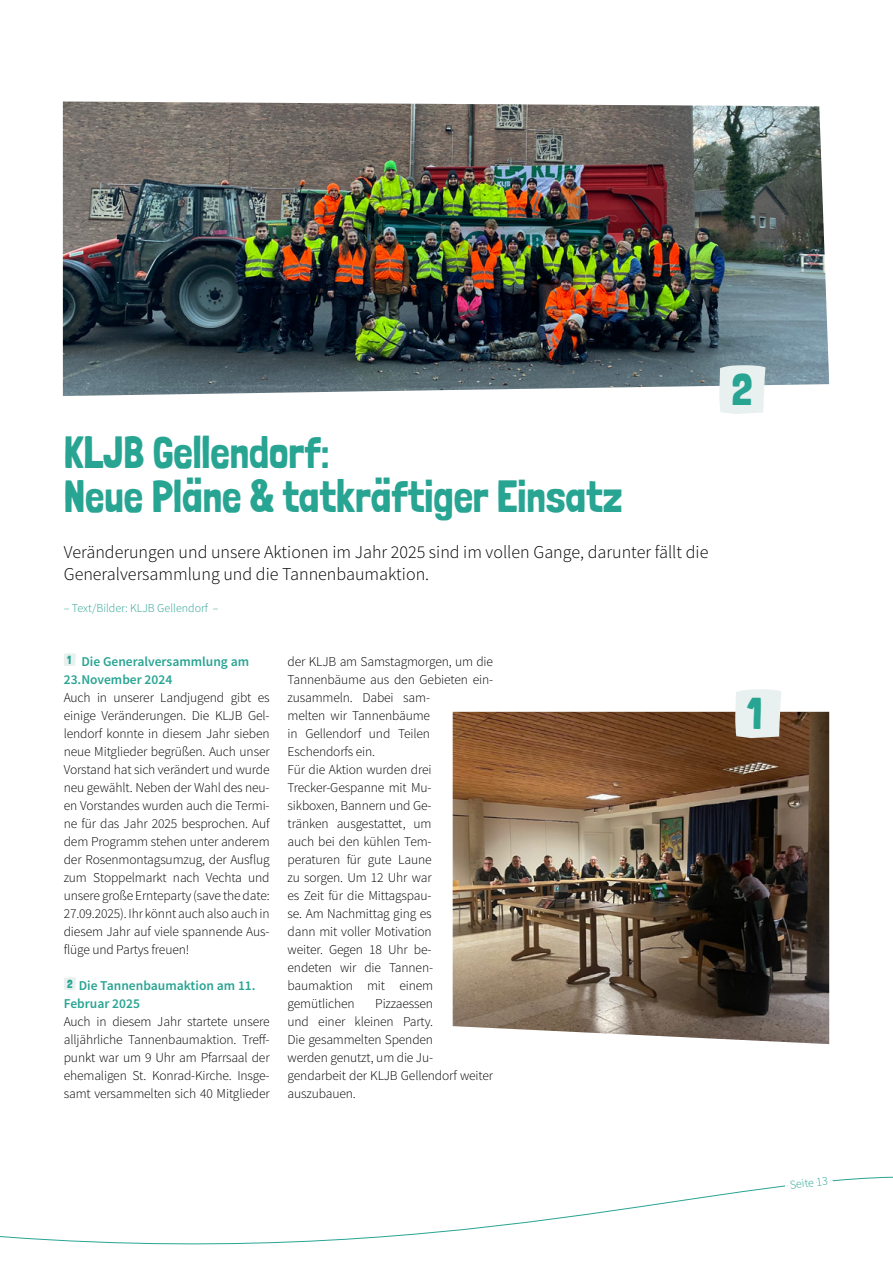
<style>
.page{position:relative;width:893px;height:1263px;background:#fff}
.page>*{position:absolute;margin:0;border:0;box-sizing:border-box;transform-origin:0 0}
.H2_-_Headline_klein{font:45px/43.5px "Londrina Solid";color:#28a492;scale:.96 1}
.t1{font:44.4px "Londrina Solid";color:#28a492;scale:.96 1}
.Teaser{font:300 18px/21.6px "Source Sans Pro";color:#000}
.Fließtext{font:300 13.5px/18px "Source Sans Pro";letter-spacing:-.01em;color:#000;text-align:justify}
.Zwischenüberschrift{font:600 13.5px/18px "Source Sans Pro";color:#28a492}
.Ortsgruppe{font:300 12px "Source Sans Pro";color:#28a492}
.t2{font:11.7px "Londrina Solid";color:#28a492;scale:.96 1}
</style>
<div class="page">
<svg style="left:0;top:1176px;width:893px;height:69px"></svg>
<svg style="left:64px;top:653px;width:12px;height:13px"></svg>
<svg style="left:64px;top:977px;width:12px;height:13px"></svg>
<img style="left:63px;top:101px;width:766px;height:295px">
<img style="left:453px;top:712px;width:376px;height:332px">
<svg style="left:719px;top:365px;width:46px;height:49px;background:#e5eeed"></svg>
<svg style="left:735px;top:689px;width:46px;height:49px;background:#e3eae7"></svg>
<svg style="left:773px;top:1176px;width:71px;height:27px"></svg>
<p class="H2_-_Headline_klein" style="left:64px;top:430px;width:583px">KLJB Gellendorf:<br>Neue Pläne &amp; tatkräftiger Einsatz</p>
<p class="Teaser" style="left:64px;top:541px;width:646px">Veränderungen und unsere Aktionen im Jahr 2025 sind im vollen Gange, darunter fällt die<br>Generalversammlung und die Tannenbaumaktion.</p>
<p class="Ortsgruppe" style="left:64px;top:601px;width:156px">– Text/Bilder: KLJB Gellendorf –</p>
<p class="t2" style="left:67px;top:653px;width:6px">1</p>
<p class="Zwischenüberschrift" style="left:64px;top:653px;width:187px;text-indent:18px">Die Generalversammlung am<br>23.November 2024</p>
<p class="Fließtext" style="left:64px;top:689px;width:207px">Auch in unserer Landjugend gibt es einige Veränderungen. Die KLJB Gel&shy;lendorf konnte in diesem Jahr sieben neue Mitglieder begrüßen. Auch unser Vorstand hat sich verändert und wurde neu gewählt. Neben der Wahl des neu&shy;en Vorstandes wurden auch die Termi&shy;ne für das Jahr 2025 besprochen. Auf dem Programm stehen unter anderem der Rosenmontagsumzug, der Ausflug zum Stoppelmarkt nach Vechta und unsere große Ernteparty (save the date:<br>27.09.2025). Ihr könnt auch also auch in diesem Jahr auf viele spannende Aus&shy;flüge und Partys freuen!</p>
<p class="t2" style="left:67px;top:977px;width:7px">2</p>
<p class="Zwischenüberschrift" style="left:64px;top:977px;width:193px;text-indent:15px">Die Tannenbaumaktion am 11.<br>Februar 2025</p>
<p class="Fließtext" style="left:64px;top:1013px;width:207px">Auch in diesem Jahr startete unsere alljährliche Tannenbaumaktion. Treff&shy;punkt war um 9 Uhr am Pfarrsaal der ehemaligen St. Konrad-Kirche. Insge&shy;samt versammelten sich 40 Mitglieder</p>
<p class="Fließtext" style="left:288px;top:653px;width:207px;text-align:left">der KLJB am Samstagmorgen, um die<br>Tannenbäume aus den Gebieten ein&shy;zusammeln. Dabei sam-<br>melten wir Tannenbäume<br>in Gellendorf und Teilen<br>Eschendorfs ein.</p>
<p class="Fließtext" style="left:288px;top:761px;width:147px">Für die Aktion wurden drei Trecker-Gespanne mit Mu&shy;sikboxen, Bannern und Ge&shy;tränken ausgestattet, um auch bei den kühlen Tem&shy;peraturen für gute Laune zu sorgen. Um 12 Uhr war es Zeit für die Mittagspau&shy;se. Am Nachmittag ging es dann mit voller Motivation weiter. Gegen 18 Uhr be&shy;endeten wir die Tannen&shy;baumaktion mit einem gemütlichen</p>
<p class="Fließtext" style="left:288px;top:995px;width:207px;text-align:left;text-indent:88px">Pizzaessen<br>und einer kleinen Party.<br>Die gesammelten Spenden<br>werden genutzt, um die Ju&shy;gendarbeit der KLJB Gellendorf weiter auszubauen.</p>
<p class="t1" style="left:731px;top:364px;width:24px">2</p>
<p class="t1" style="left:747px;top:688px;width:18px">1</p>
<p class="Ortsgruppe" style="left:795px;top:1177px;width:19px;rotate:-7deg">eite</p>
</div>
